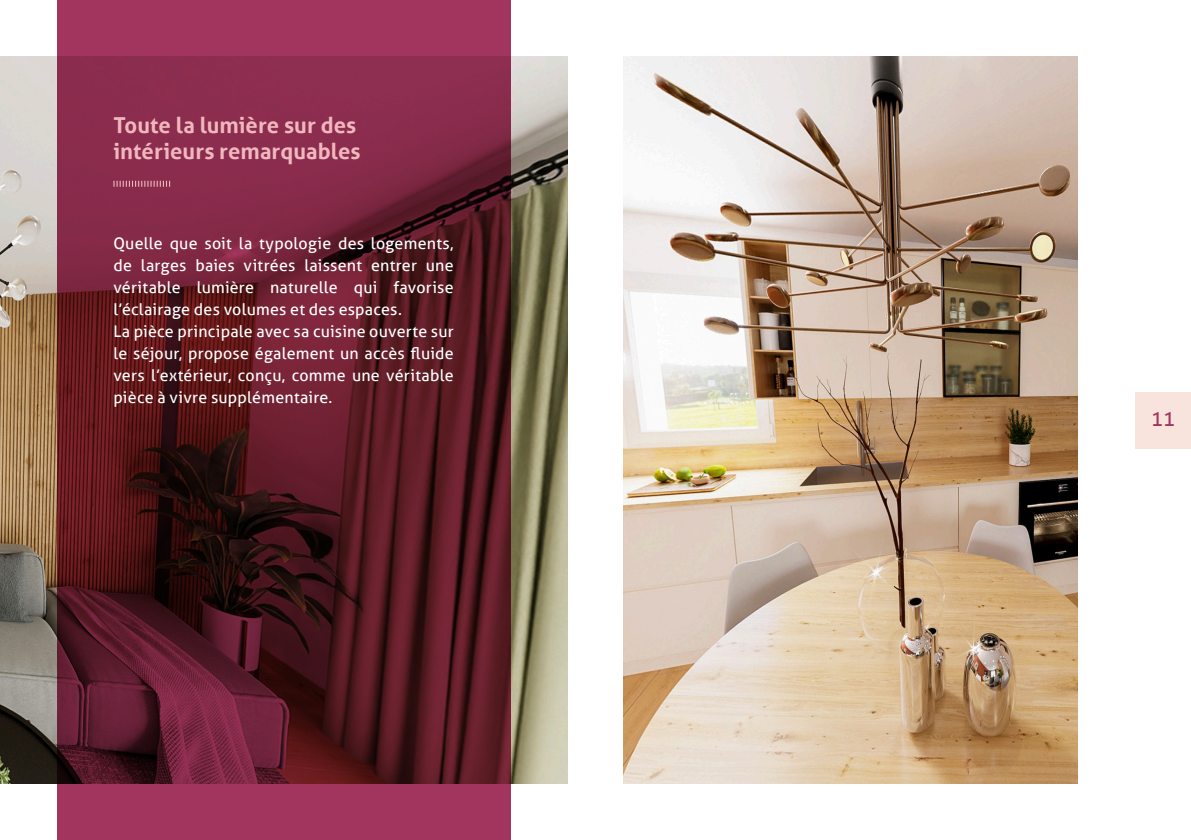
<style>
.page{position:relative;width:1191px;height:840px;background:#fff}
.page>*{position:absolute;margin:0;border:0;box-sizing:border-box;transform-origin:0 0}
.t1{font:700 22px/26.4px "Aller";letter-spacing:.005em;color:#f1b7be}
.t2{font:20px "Aller";color:#a1355d}
.Paragraph_Text_-_Jus{font:16px/22px "Aller";letter-spacing:.015em;color:#fff;text-align:justify}
</style>
<div class="page">
<img style="left:0;top:57px;width:567px;height:725px">
<img style="left:624px;top:57px;width:453px;height:725px">
<svg style="left:57px;top:0;width:453px;height:839px;background:#682032"></svg>
<svg style="left:113px;top:181px;width:57px;height:6px"></svg>
<div style="left:1135px;top:391px;width:56px;height:57px;background:#f8e4dd"></div>
<p class="t1" style="left:113px;top:111px;width:249px">Toute la lumière sur des intérieurs remarquables</p>
<p class="Paragraph_Text_-_Jus" style="left:113px;top:232px;width:342px">Quelle que soit la typologie des logements, de larges baies vitrées laissent entrer une véritable lumière naturelle qui favorise l’éclairage des volumes et des espaces.</p>
<p class="Paragraph_Text_-_Jus" style="left:113px;top:320px;width:342px">La pièce principale avec sa cuisine ouverte sur le séjour, propose également un accès fluide vers l’extérieur, conçu, comme une véritable pièce à vivre supplémentaire.</p>
<p class="t2" style="left:1151px;top:407px;width:25px">11</p>
</div>
